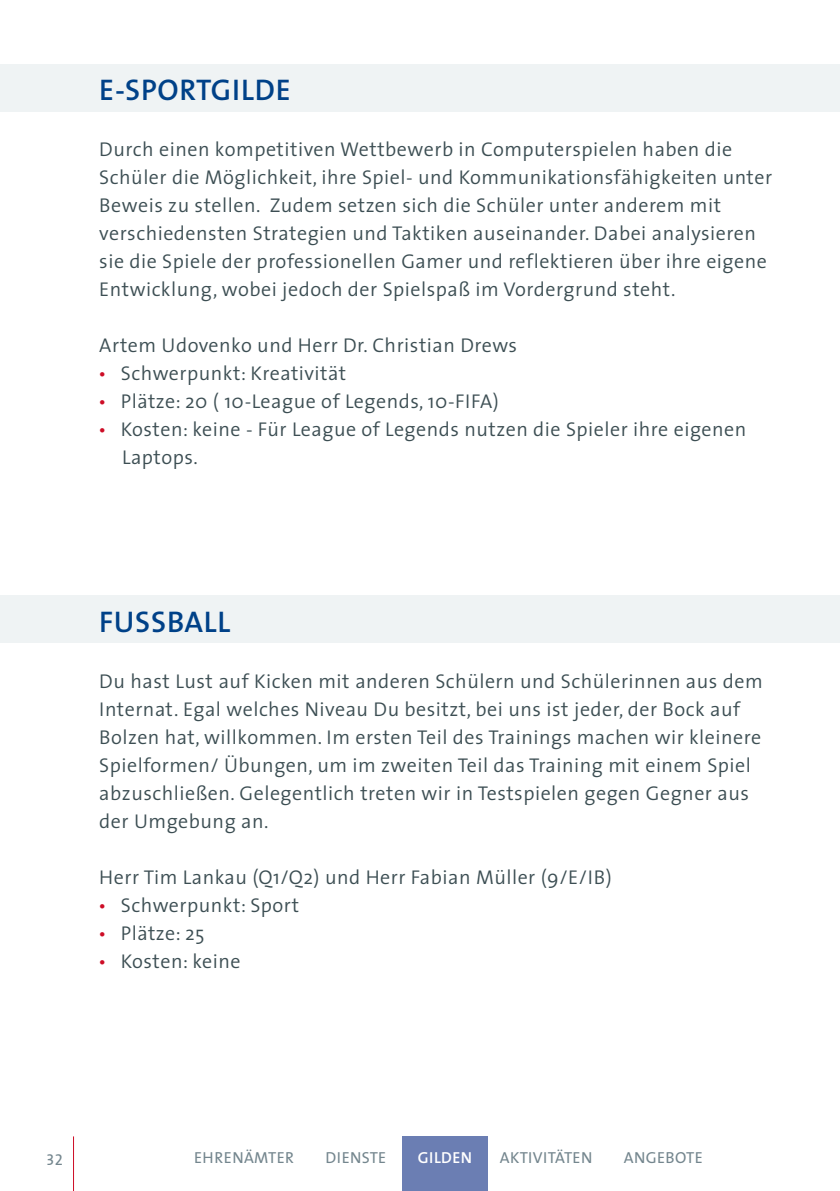
<style>
.page{position:relative;width:840px;height:1191px;background:#fff}
.page>*{position:absolute;margin:0;border:0;box-sizing:border-box;transform-origin:0 0}
.t1{font:600 30px "The Sans";letter-spacing:.025em;color:#004188}
.t2{font:300 20px/28px "The Sans";letter-spacing:.025em;color:#3c4e53}
.t3{font:16px "The Sans";letter-spacing:.025em;color:#74868e}
.t4{font:600 16px "The Sans";letter-spacing:.025em;color:#fff}
.t5{font:16px "The Sans Caps";color:#74868e}
.s1{font-weight:900;color:#cd0d26}
</style>
<div class="page">
<hr style="left:839px;top:595px;width:1px;height:48px;background:#eff3f4">
<h1 class="t1" style="left:99px;top:65px;width:193px">E-SPORTGILDE</h1>
<p class="t2" style="left:99px;top:135px;width:674px">Durch einen kompetitiven Wettbewerb in Computerspielen haben die Schüler die Möglichkeit, ihre Spiel- und Kommunikationsfähigkeiten unter Beweis zu stellen. Zudem setzen sich die Schüler unter anderem mit verschiedensten Strategien und Taktiken auseinander. Dabei analysieren sie die Spiele der professionellen Gamer und reflektieren über ihre eigene Entwicklung, wobei jedoch der Spielspaß im Vordergrund steht.</p>
<p class="t2" style="left:99px;top:331px;width:419px">Artem Udovenko und Herr Dr. Christian Drews</p>
<p class="t2" style="left:99px;top:359px;width:248px"><span class="s1">·</span> Schwerpunkt: Kreativität</p>
<p class="t2" style="left:99px;top:387px;width:401px"><span class="s1">·</span> Plätze: 20 ( 10-League of Legends, 10-FIFA)</p>
<p class="t2" style="left:99px;top:415px;width:648px"><span class="s1">·</span> Kosten: keine - Für League of Legends nutzen die Spieler ihre eigenen</p>
<p class="t2" style="left:122px;top:443px;width:77px">Laptops.</p>
<h1 class="t1" style="left:99px;top:597px;width:132px">FUSSBALL</h1>
<p class="t2" style="left:99px;top:667px;width:664px">Du hast Lust auf Kicken mit anderen Schülern und Schülerinnen aus dem Internat. Egal welches Niveau Du besitzt, bei uns ist jeder, der Bock auf Bolzen hat, willkommen. Im ersten Teil des Trainings machen wir kleinere Spielformen/ Übungen, um im zweiten Teil das Training mit einem Spiel abzuschließen. Gelegentlich treten wir in Testspielen gegen Gegner aus der Umgebung an.</p>
<p class="t2" style="left:99px;top:863px;width:513px">Herr Tim Lankau (Q1/Q2) und Herr Fabian Müller (9/E/IB) <span class="s1">·</span> Schwerpunkt: Sport<br><span class="s1">·</span> Plätze: 25<br><span class="s1">·</span> Kosten: keine</p>
<p class="t5" style="left:46px;top:1145px;width:18px">32</p>
<p class="t3" style="left:194px;top:1144px;width:101px">EHRENÄMTER</p>
<p class="t3" style="left:325px;top:1144px;width:62px">DIENSTE</p>
<p class="t4" style="left:417px;top:1144px;width:56px">GILDEN</p>
<p class="t3" style="left:499px;top:1144px;width:94px">AKTIVITÄTEN</p>
<p class="t3" style="left:623px;top:1144px;width:80px">ANGEBOTE</p>
</div>
